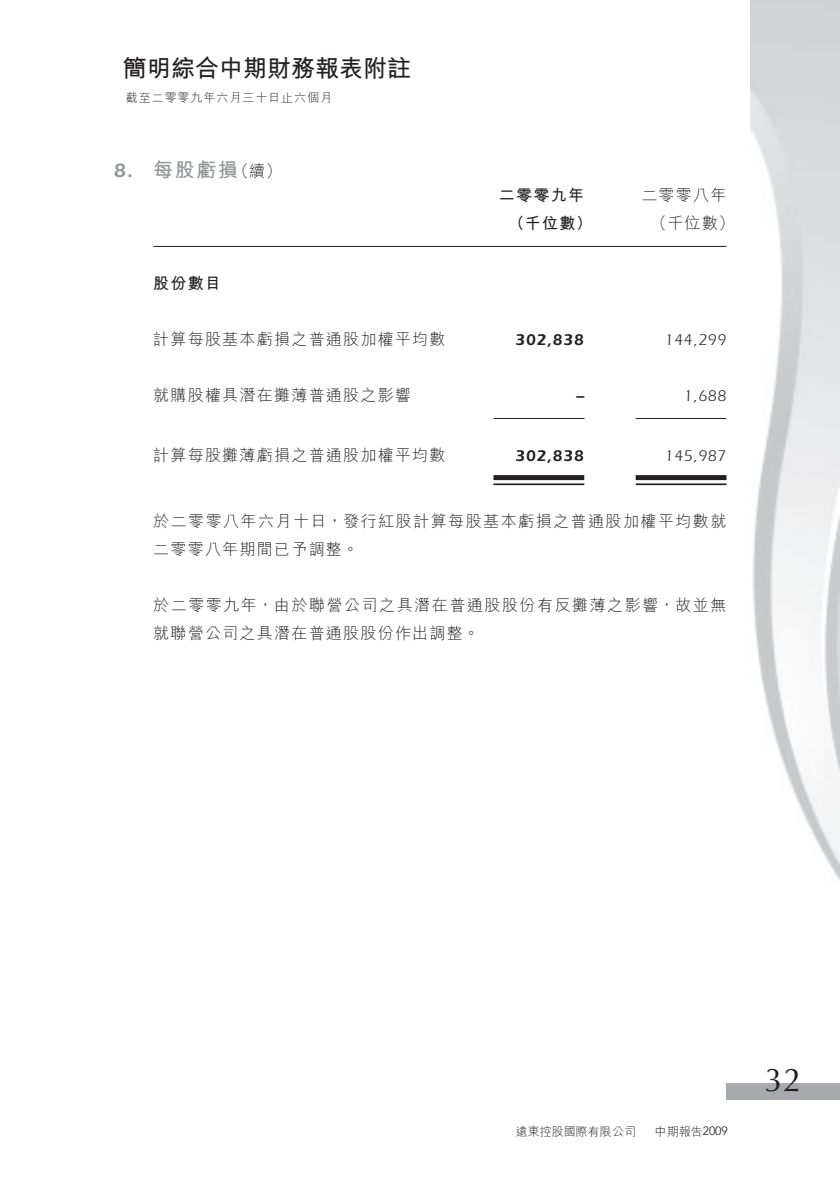
<style>
.page{position:relative;width:840px;height:1191px;background:#fff}
.page>*{position:absolute;margin:0;border:0;box-sizing:border-box;transform-origin:0 0}
.t1{font:33px "Optima LT Std";color:#231f20}
.t2{font:24px "M Hei HK Bold B5 pc H";color:#231f20}
.t3{font:20px "M Hei HK Bold B5 pc H";color:#939598}
.t4{font:16px/28px "M Hei HK Light B5 pc H";letter-spacing:.08em;color:#231f20}
.t5{font:16px "ITC Eras Std";letter-spacing:.03em;color:#231f20}
.t6{font:600 16px "ITC Eras Std";letter-spacing:.03em;color:#231f20}
.t7{font:16px "M Hei HK Bold B5 pc H";letter-spacing:.08em;color:#231f20}
.t8{font:12px "M Hei HK Light B5 pc H";letter-spacing:.08em;color:#231f20}
.t9{font:12px "M Hei HK Light B5 pc H";color:#231f20}
.s1{font-family:"ITC Eras Std";font-weight:600}
.s2{font-family:"M Hei HK Light B5 pc H";font-size:16px;color:#231f20}
.s3{font-family:"Avenir LT Std";font-weight:300}
</style>
<div class="page">
<div style="left:726px;top:1083px;width:113px;height:17px;background:#a8a9ad"></div>
<img style="left:750px;top:0;width:89px;height:880px">
<hr style="left:153px;top:246px;width:573px;height:1px;background:#231f20">
<hr style="left:493px;top:418px;width:91px;height:1px;background:#231f20">
<hr style="left:635px;top:418px;width:91px;height:1px;background:#231f20">
<div style="left:493px;top:475px;width:91px;height:5px;background:#231f20"></div>
<hr style="left:493px;top:483px;width:91px;height:2px;background:#231f20">
<div style="left:635px;top:475px;width:91px;height:5px;background:#231f20"></div>
<hr style="left:635px;top:483px;width:91px;height:2px;background:#231f20">
<h2 class="t2" style="left:123px;top:59px;width:289px">簡明綜合中期財務報表附註</h2>
<p class="t8" style="left:126px;top:93px;width:208px">截至二零零九年六月三十日止六個月</p>
<p class="t3" style="left:113px;top:162px;width:170px"><span class="s1">8.</span> 每股虧損<span class="s2">（續）</span></p>
<p class="t7" style="left:153px;top:277px;width:69px">股份數目</p>
<p class="t7" style="left:498px;top:189px;width:87px">二零零九年</p>
<p class="t4" style="left:641px;top:183px;width:87px">二零零八年</p>
<p class="t7" style="left:508px;top:217px;width:85px">（千位數）</p>
<p class="t4" style="left:650px;top:211px;width:85px">（千位數）</p>
<p class="t4" style="left:153px;top:327px;width:294px">計算每股基本虧損之普通股加權平均數</p>
<p class="t6" style="left:515px;top:330px;width:70px">302,838</p>
<p class="t5" style="left:664px;top:334px;width:63px">144,299</p>
<p class="t4" style="left:153px;top:383px;width:259px">就購股權具潛在攤薄普通股之影響</p>
<p class="t6" style="left:575px;top:386px;width:9px">–</p>
<p class="t5" style="left:683px;top:390px;width:44px">1,688</p>
<p class="t4" style="left:153px;top:443px;width:294px">計算每股攤薄虧損之普通股加權平均數</p>
<p class="t6" style="left:515px;top:446px;width:70px">302,838</p>
<p class="t5" style="left:664px;top:450px;width:63px">145,987</p>
<p class="t4" style="left:153px;top:509px;width:574px">於二零零八年六月十日，發行紅股計算每股基本虧損之普通股加權平均數就二零零八年期間已予調整。</p>
<p class="t4" style="left:153px;top:593px;width:574px">於二零零九年，由於聯營公司之具潛在普通股股份有反攤薄之影響，故並無就聯營公司之具潛在普通股股份作出調整。</p>
<p class="t9" style="left:515px;top:1126px;width:121px">遠東控股國際有限公司</p>
<p class="t8" style="left:654px;top:1126px;width:74px">中期報告<span class="s3">2009</span></p>
<h1 class="t1" style="left:764px;top:1067px;width:38px">32</h1>
</div>
